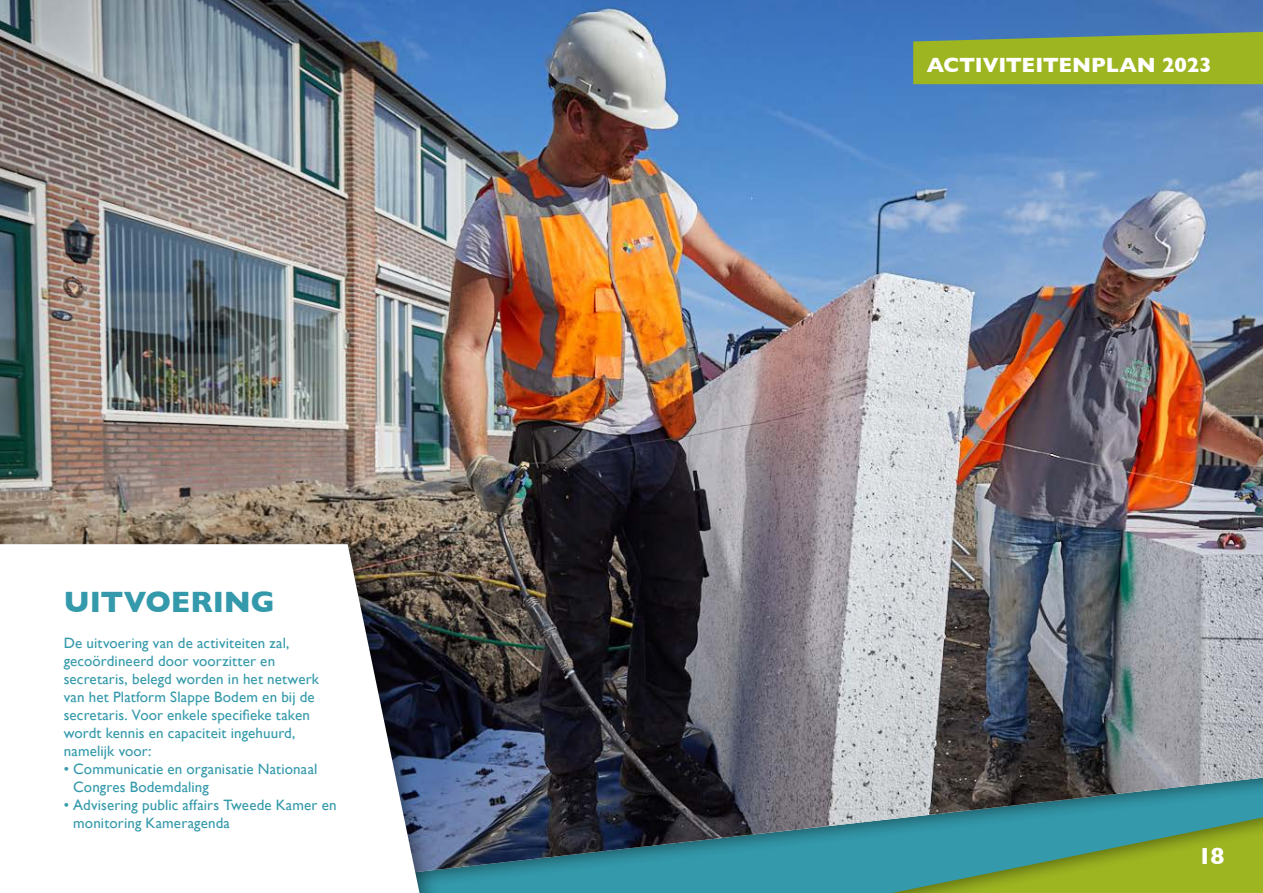
<style>
.page{position:relative;width:1263px;height:893px;background:#fff}
.page>*{position:absolute;margin:0;border:0;box-sizing:border-box;transform-origin:0 0}
.t1{font:700 30px "Gill Sans";color:#3399ab}
.t2{font:700 23.7px "Gill Sans";color:#fff}
.t3{font:700 21px "Gill Sans";letter-spacing:-.005em;color:#fff}
.t4{font:15px/18px "Gill Sans";letter-spacing:.01em;color:#3399ab}
</style>
<div class="page">
<img style="left:0;top:0;width:1263px;height:893px">
<div style="left:0;top:529px;width:512px;height:364px;background:#000;opacity:.54"></div>
<svg style="left:0;top:544px;width:419px;height:349px"></svg>
<svg style="left:913px;top:32px;width:350px;height:52px;background:#93af2f"></svg>
<h1 class="t1" style="left:64px;top:578px;width:213px">UITVOERING</h1>
<p class="t4" style="left:64px;top:634px;width:257px">De uitvoering van de activiteiten zal, gecoördineerd door voorzitter en secretaris, belegd worden in het netwerk van het Platform Slappe Bodem en bij de secretaris. Voor enkele specifieke taken wordt kennis en capaciteit ingehuurd, namelijk voor:</p>
<p class="t4" style="left:73px;top:760px;width:246px;text-indent:-9px">• Communicatie en organisatie Nationaal<br>Congres Bodemdaling</p>
<p class="t4" style="left:73px;top:796px;width:265px;text-indent:-9px">• Advisering public affairs Tweede Kamer en monitoring Kameragenda</p>
<h3 class="t3" style="left:927px;top:48px;width:286px">ACTIVITEITENPLAN 2023</h3>
<h2 class="t2" style="left:1198px;top:837px;width:28px">18</h2>
</div>
